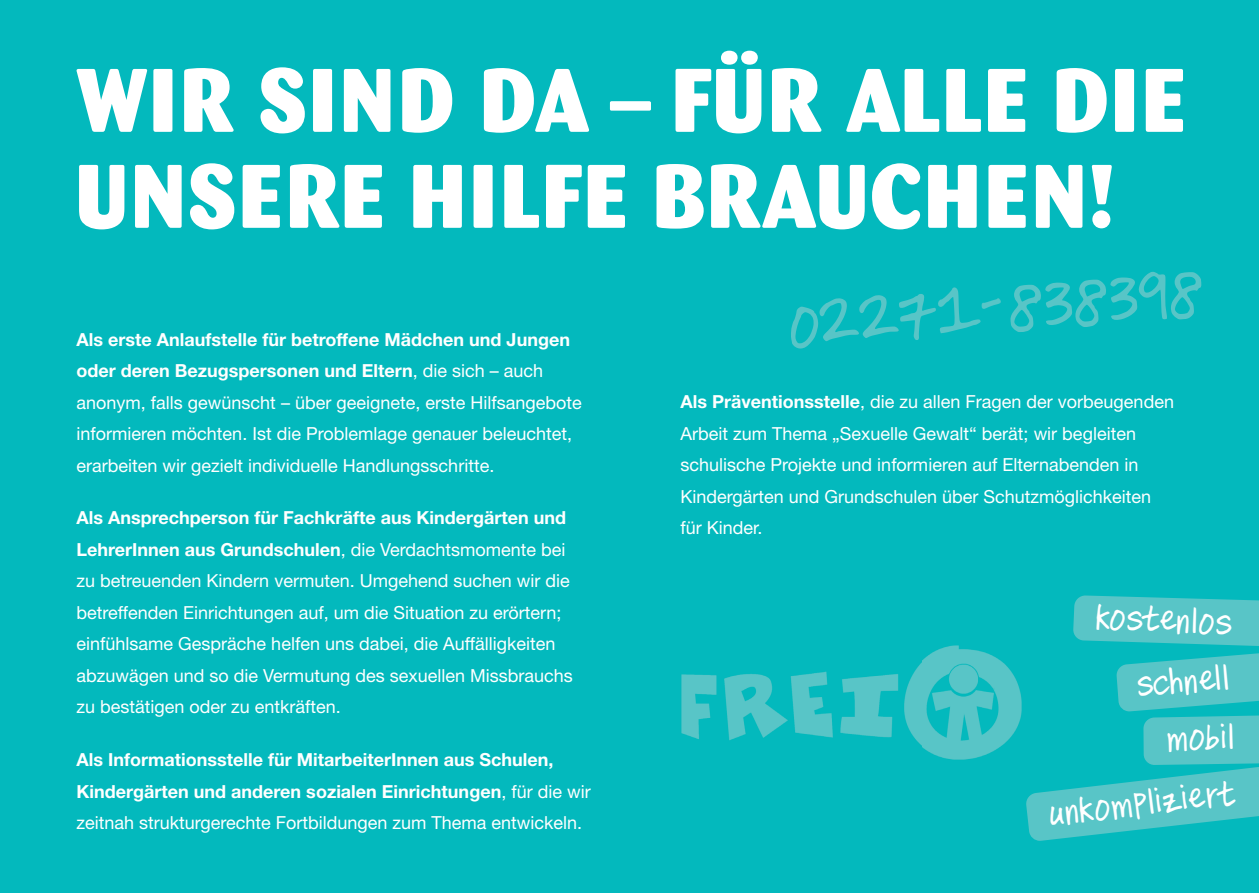
<style>
.page{position:relative;width:1259px;height:893px;background:#03b9bd}
.page>*{position:absolute;margin:0;border:0;box-sizing:border-box;transform-origin:0 0}
.t1{font:800 89.1px/96px "Barmeno";letter-spacing:.03em;color:#fff}
.t2{font:74.55px "All That Matters";color:#58c5c7}
.t3{font:37.65px "All That Matters";color:#fff}
.t4{font:18px/31.5px "Helvetica Neue LT Std";color:#fff}
.t5{font:700 18px/31.5px "Helvetica Neue LT Std";color:#fff}
.s1{font-weight:700}
.s2{font-weight:400}
</style>
<div class="page">
<img style="left:681px;top:645px;width:341px;height:115px">
<svg style="left:1073px;top:595px;width:186px;height:51px;background:#4dc3c5"></svg>
<svg style="left:1026px;top:653px;width:233px;height:188px"></svg>
<h1 class="t1" style="left:77px;top:52px;width:1109px">WIR SIND DA – FÜR ALLE DIE<br>UNSERE HILFE BRAUCHEN!</h1>
<p class="t4" style="left:77px;top:323px;width:507px"><span class="s1">Als erste Anlaufstelle für betroffene Mädchen und Jungen oder deren Bezugspersonen und Eltern</span>, die sich – auch anonym, falls gewünscht – über geeignete, erste Hilfsangebote informieren möchten. Ist die Problemlage genauer beleuchtet, erarbeiten wir gezielt individuelle Handlungsschritte.</p>
<p class="t4" style="left:77px;top:502px;width:498px"><span class="s1">Als Ansprechperson für Fachkräfte aus Kindergärten und LehrerInnen aus Grundschulen</span>, die Verdachtsmomente bei zu betreuenden Kindern vermuten. Umgehend suchen wir die betreffenden Einrichtungen auf, um die Situation zu erörtern; einfühlsame Gespräche helfen uns dabei, die Auffälligkeiten abzuwägen und so die Vermutung des sexuellen Missbrauchs zu bestätigen oder zu entkräften.</p>
<p class="t5" style="left:77px;top:744px;width:515px">Als Informationsstelle für MitarbeiterInnen aus Schulen,<br>Kindergärten und anderen sozialen Einrichtungen<span class="s2">, für die wir zeitnah strukturgerechte Fortbildungen zum Thema entwickeln.</span></p>
<h2 class="t2" style="left:786px;top:283px;width:416px;rotate:-4deg">o2271- 838398</h2>
<p class="t4" style="left:680px;top:386px;width:495px"><span class="s1">Als Präventionsstelle</span>, die zu allen Fragen der vorbeugenden Arbeit zum Thema „Sexuelle Gewalt“ berät; wir begleiten schulische Projekte und informieren auf Elternabenden in Kindergärten und Grundschulen über Schutzmöglichkeiten für Kinder.</p>
<h3 class="t3" style="left:1097px;top:598px;width:137px;rotate:2deg">kostenlos</h3>
<h3 class="t3" style="left:1136px;top:665px;width:92px;rotate:-4deg">schnell</h3>
<h3 class="t3" style="left:1167px;top:719px;width:67px;rotate:-1deg">mobil</h3>
<h3 class="t3" style="left:1047px;top:793px;width:188px;rotate:-6deg">unkompliziert</h3>
</div>
